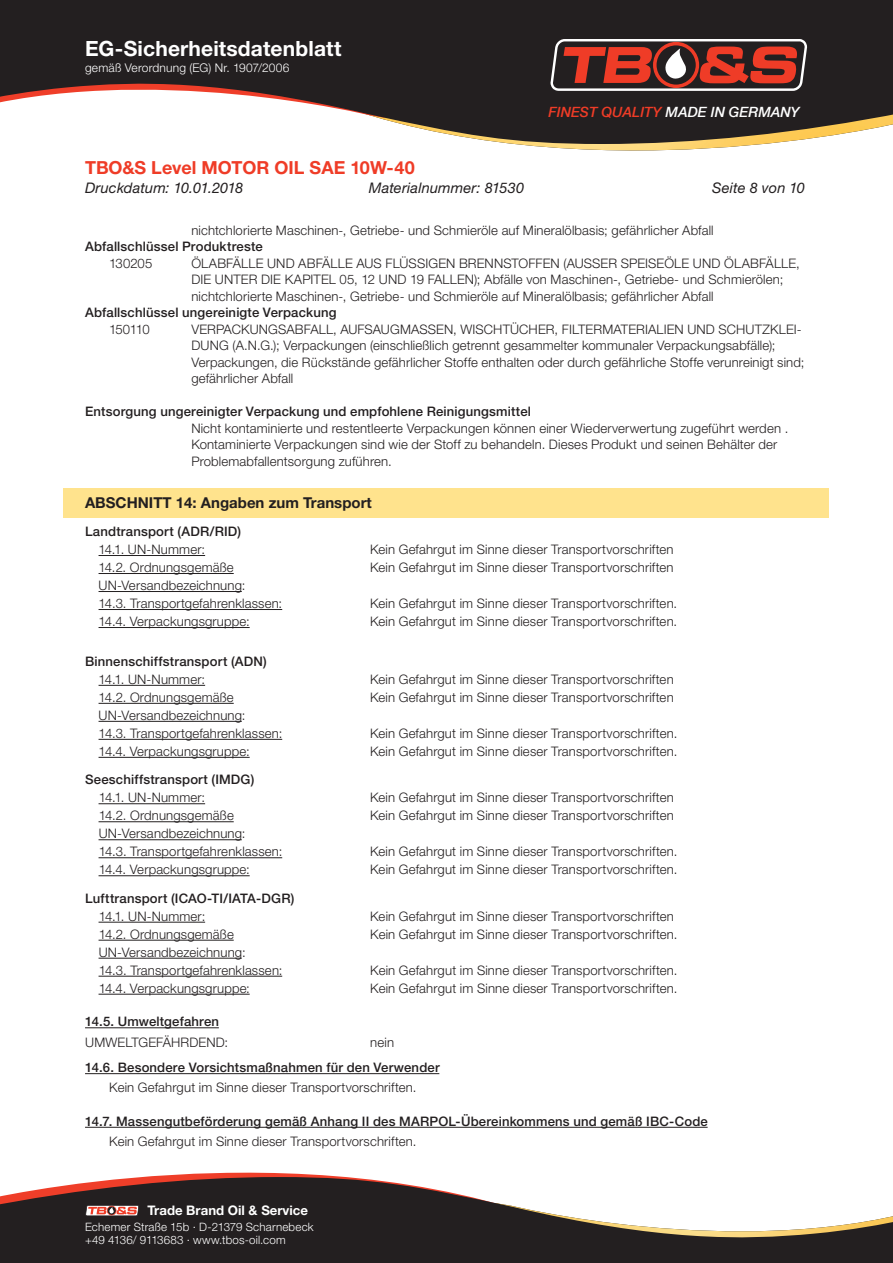
<style>
.page{position:relative;width:893px;height:1263px;background:#fff}
.page>*{position:absolute;margin:0;border:0;box-sizing:border-box;transform-origin:0 0}
.t1{font:700 21px "Helvetica Neue LT Std";letter-spacing:.005em;color:#fff}
.t2{font:700 18px "Helvetica Neue LT Std";color:#ef3c27}
.t3{font:700 15px "Helvetica Neue LT Std";color:#231f20}
.t4{font:italic 14.7px "Helvetica Neue LT Std";letter-spacing:.01em;color:#231f20}
.t5{font:italic 500 14.1px "Helvetica Neue";color:#ef3c27}
.t6{font:300 13.2px/16.5px "Helvetica Neue LT Std";letter-spacing:.01em;color:#231f20}
.t7{font:500 13.2px "Helvetica Neue LT Std";letter-spacing:.015em;color:#231f20}
.t8{font:700 13.2px "Helvetica Neue LT Std";color:#fff}
.t9{font:300 12px "Helvetica Neue LT Std";letter-spacing:.015em;color:#fff}
.t10{font:300 11.55px/13.6px "Helvetica Neue LT Std";letter-spacing:.015em;color:#fff}
.s1{color:#fff}
</style>
<div class="page">
<img style="left:515px;top:144px;width:248px;height:7px">
<svg style="left:85px;top:1126px;width:475px;height:51px"></svg>
<svg style="left:0;top:0;width:893px;height:144px;fill:#231f20"></svg>
<svg style="left:0;top:1177px;width:893px;height:86px;fill:#231f20"></svg>
<svg style="left:549px;top:38px;width:259px;height:54px;background:#84463f"></svg>
<svg style="left:85px;top:1205px;width:54px;height:11px"></svg>
<div style="left:64px;top:488px;width:765px;height:30px;background:#ffe38d"></div>
<hr style="left:99px;top:555px;width:106px;height:1px;background:#231f20">
<hr style="left:99px;top:573px;width:135px;height:1px;background:#231f20">
<hr style="left:99px;top:591px;width:143px;height:1px;background:#231f20">
<hr style="left:99px;top:609px;width:183px;height:1px;background:#231f20">
<hr style="left:99px;top:627px;width:151px;height:1px;background:#231f20">
<hr style="left:99px;top:685px;width:106px;height:1px;background:#231f20">
<hr style="left:99px;top:703px;width:135px;height:1px;background:#231f20">
<hr style="left:99px;top:721px;width:143px;height:1px;background:#231f20">
<hr style="left:99px;top:739px;width:183px;height:1px;background:#231f20">
<hr style="left:99px;top:757px;width:151px;height:1px;background:#231f20">
<hr style="left:99px;top:803px;width:106px;height:1px;background:#231f20">
<hr style="left:99px;top:821px;width:135px;height:1px;background:#231f20">
<hr style="left:99px;top:839px;width:143px;height:1px;background:#231f20">
<hr style="left:99px;top:857px;width:183px;height:1px;background:#231f20">
<hr style="left:99px;top:875px;width:151px;height:1px;background:#231f20">
<hr style="left:99px;top:922px;width:106px;height:1px;background:#231f20">
<hr style="left:99px;top:940px;width:135px;height:1px;background:#231f20">
<hr style="left:99px;top:958px;width:143px;height:1px;background:#231f20">
<hr style="left:99px;top:976px;width:183px;height:1px;background:#231f20">
<hr style="left:99px;top:994px;width:151px;height:1px;background:#231f20">
<hr style="left:85px;top:1027px;width:134px;height:1px;background:#231f20">
<hr style="left:85px;top:1073px;width:354px;height:1px;background:#231f20">
<hr style="left:85px;top:1127px;width:623px;height:1px;background:#231f20">
<h1 class="t1" style="left:85px;top:35px;width:258px">EG-Sicherheitsdatenblatt</h1>
<p class="t9" style="left:85px;top:61px;width:206px">gemäß Verordnung (EG) Nr. 1907/2006</p>
<p class="t5" style="left:549px;top:100px;width:253px">FINEST QUALITY <span class="s1">MADE IN GERMANY</span></p>
<h2 class="t2" style="left:85px;top:157px;width:331px">TBO&amp;S Level MOTOR OIL SAE 10W-40</h2>
<p class="t4" style="left:85px;top:179px;width:160px">Druckdatum: 10.01.2018</p>
<p class="t4" style="left:369px;top:179px;width:157px">Materialnummer: 81530</p>
<p class="t4" style="left:712px;top:179px;width:94px">Seite 8 von 10</p>
<p class="t6" style="left:191px;top:222px;width:524px">nichtchlorierte Maschinen-, Getriebe- und Schmieröle auf Mineralölbasis; gefährlicher Abfall</p>
<p class="t7" style="left:85px;top:239px;width:179px">Abfallschlüssel Produktreste</p>
<p class="t6" style="left:109px;top:255px;width:45px">130205</p>
<p class="t6" style="left:191px;top:255px;width:610px">ÖLABFÄLLE UND ABFÄLLE AUS FLÜSSIGEN BRENNSTOFFEN (AUSSER SPEISEÖLE UND ÖLABFÄLLE,<br>DIE UNTER DIE KAPITEL 05, 12 UND 19 FALLEN); Abfälle von Maschinen-, Getriebe- und Schmierölen; nichtchlorierte Maschinen-, Getriebe- und Schmieröle auf Mineralölbasis; gefährlicher Abfall</p>
<p class="t7" style="left:85px;top:305px;width:253px">Abfallschlüssel ungereinigte Verpackung</p>
<p class="t6" style="left:109px;top:320px;width:42px">150110</p>
<p class="t6" style="left:191px;top:320px;width:614px">VERPACKUNGSABFALL, AUFSAUGMASSEN, WISCHTÜCHER, FILTERMATERIALIEN UND SCHUTZKLEI-DUNG (A.N.G.); Verpackungen (einschließlich getrennt gesammelter kommunaler Verpackungsabfälle); Verpackungen, die Rückstände gefährlicher Stoffe enthalten oder durch gefährliche Stoffe verunreinigt sind; gefährlicher Abfall</p>
<p class="t7" style="left:85px;top:404px;width:447px">Entsorgung ungereinigter Verpackung und empfohlene Reinigungsmittel</p>
<p class="t6" style="left:191px;top:419px;width:599px">Nicht kontaminierte und restentleerte Verpackungen können einer Wiederverwertung zugeführt werden .<br>Kontaminierte Verpackungen sind wie der Stoff zu behandeln. Dieses Produkt und seinen Behälter der<br>Problemabfallentsorgung zuführen.</p>
<p class="t3" style="left:85px;top:493px;width:288px">ABSCHNITT 14: Angaben zum Transport</p>
<p class="t7" style="left:85px;top:524px;width:158px">Landtransport (ADR/RID)</p>
<p class="t6" style="left:99px;top:541px;width:108px">14.1. UN-Nummer:</p>
<p class="t6" style="left:370px;top:541px;width:305px">Kein Gefahrgut im Sinne dieser Transportvorschriften</p>
<p class="t6" style="left:99px;top:559px;width:137px">14.2. Ordnungsgemäße</p>
<p class="t6" style="left:370px;top:559px;width:305px">Kein Gefahrgut im Sinne dieser Transportvorschriften</p>
<p class="t6" style="left:99px;top:576px;width:185px;line-height:18px">UN-Versandbezeichnung:<br>14.3. Transportgefahrenklassen:</p>
<p class="t6" style="left:370px;top:595px;width:309px">Kein Gefahrgut im Sinne dieser Transportvorschriften.</p>
<p class="t6" style="left:99px;top:613px;width:153px">14.4. Verpackungsgruppe:</p>
<p class="t6" style="left:370px;top:613px;width:309px">Kein Gefahrgut im Sinne dieser Transportvorschriften.</p>
<p class="t7" style="left:85px;top:653px;width:183px">Binnenschiffstransport (ADN)</p>
<p class="t6" style="left:99px;top:671px;width:108px">14.1. UN-Nummer:</p>
<p class="t6" style="left:370px;top:671px;width:305px">Kein Gefahrgut im Sinne dieser Transportvorschriften</p>
<p class="t6" style="left:99px;top:689px;width:137px">14.2. Ordnungsgemäße</p>
<p class="t6" style="left:370px;top:689px;width:305px">Kein Gefahrgut im Sinne dieser Transportvorschriften</p>
<p class="t6" style="left:99px;top:706px;width:185px;line-height:18px">UN-Versandbezeichnung:<br>14.3. Transportgefahrenklassen:</p>
<p class="t6" style="left:370px;top:725px;width:309px">Kein Gefahrgut im Sinne dieser Transportvorschriften.</p>
<p class="t6" style="left:99px;top:743px;width:153px">14.4. Verpackungsgruppe:</p>
<p class="t6" style="left:370px;top:743px;width:309px">Kein Gefahrgut im Sinne dieser Transportvorschriften.</p>
<p class="t7" style="left:85px;top:772px;width:171px">Seeschiffstransport (IMDG)</p>
<p class="t6" style="left:99px;top:789px;width:108px">14.1. UN-Nummer:</p>
<p class="t6" style="left:370px;top:789px;width:305px">Kein Gefahrgut im Sinne dieser Transportvorschriften</p>
<p class="t6" style="left:99px;top:807px;width:137px">14.2. Ordnungsgemäße</p>
<p class="t6" style="left:370px;top:807px;width:305px">Kein Gefahrgut im Sinne dieser Transportvorschriften</p>
<p class="t6" style="left:99px;top:824px;width:185px;line-height:18px">UN-Versandbezeichnung:<br>14.3. Transportgefahrenklassen:</p>
<p class="t6" style="left:370px;top:843px;width:309px">Kein Gefahrgut im Sinne dieser Transportvorschriften.</p>
<p class="t6" style="left:99px;top:861px;width:153px">14.4. Verpackungsgruppe:</p>
<p class="t6" style="left:370px;top:861px;width:309px">Kein Gefahrgut im Sinne dieser Transportvorschriften.</p>
<p class="t7" style="left:85px;top:890px;width:211px">Lufttransport (ICAO-TI/IATA-DGR)</p>
<p class="t6" style="left:99px;top:907px;width:108px">14.1. UN-Nummer:</p>
<p class="t6" style="left:370px;top:907px;width:305px">Kein Gefahrgut im Sinne dieser Transportvorschriften</p>
<p class="t6" style="left:99px;top:925px;width:137px">14.2. Ordnungsgemäße</p>
<p class="t6" style="left:370px;top:925px;width:309px">Kein Gefahrgut im Sinne dieser Transportvorschriften.</p>
<p class="t6" style="left:99px;top:943px;width:185px;line-height:18px">UN-Versandbezeichnung:<br>14.3. Transportgefahrenklassen:</p>
<p class="t6" style="left:370px;top:961px;width:309px">Kein Gefahrgut im Sinne dieser Transportvorschriften.</p>
<p class="t6" style="left:99px;top:979px;width:153px">14.4. Verpackungsgruppe:</p>
<p class="t6" style="left:370px;top:979px;width:309px">Kein Gefahrgut im Sinne dieser Transportvorschriften.</p>
<p class="t7" style="left:85px;top:1014px;width:135px">14.5. Umweltgefahren</p>
<p class="t6" style="left:85px;top:1034px;width:144px">UMWELTGEFÄHRDEND:</p>
<p class="t6" style="left:370px;top:1034px;width:25px">nein</p>
<p class="t7" style="left:85px;top:1060px;width:356px">14.6. Besondere Vorsichtsmaßnahmen für den Verwender</p>
<p class="t6" style="left:109px;top:1079px;width:309px">Kein Gefahrgut im Sinne dieser Transportvorschriften.</p>
<p class="t7" style="left:85px;top:1113px;width:624px">14.7. Massengutbeförderung gemäß Anhang II des MARPOL-Übereinkommens und gemäß IBC-Code</p>
<p class="t6" style="left:109px;top:1133px;width:309px">Kein Gefahrgut im Sinne dieser Transportvorschriften.</p>
<p class="t8" style="left:147px;top:1202px;width:162px">Trade Brand Oil &amp; Service</p>
<p class="t10" style="left:85px;top:1220px;width:230px">Echemer Straße 15b · D-21379 Scharnebeck +49 4136/ 9113683 · www.tbos-oil.com</p>
</div>
